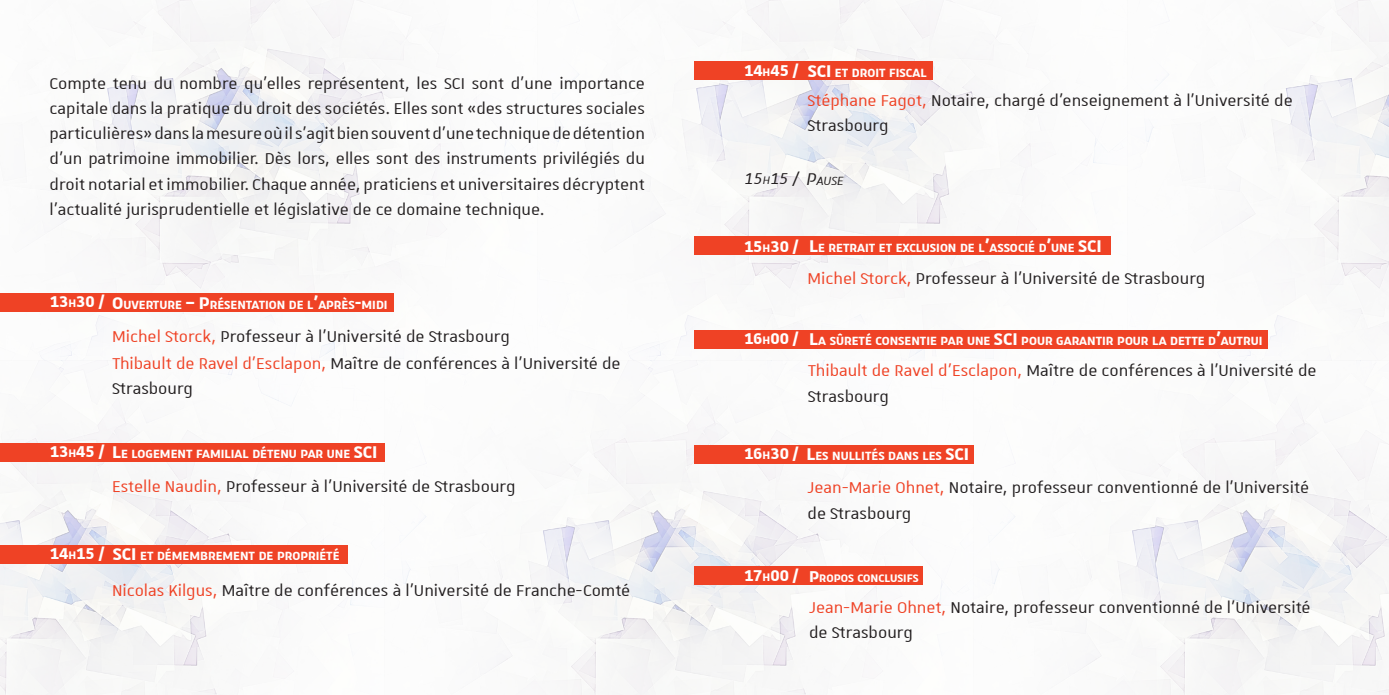
<style>
.page{position:relative;width:1389px;height:695px;background:#fff}
.page>*{position:absolute;margin:0;border:0;box-sizing:border-box;transform-origin:0 0}
.t1{font:21px/25.2px "Unistra A";color:#231f20}
.t2{font:700 21px "Unistra A";color:#fff}
.t3{font:italic 21px "Unistra A";color:#231f20}
.t4{font:700 15.92px "Unistra A";color:#fff}
.t5{font:italic 15.92px "Unistra A";color:#231f20}
.t6{font:700 14.7px "Unistra A";color:#fff}
.s1{font-size:14.7px}
.s2{font-size:22.75px}
.s3{color:#ef4225}
.s4{font-size:21px}
</style>
<div class="page">
<img style="left:0;top:0;width:1389px;height:694px">
<div style="left:0;top:443px;width:385px;height:18px;background:#ef4225"></div>
<div style="left:0;top:544px;width:347px;height:19px;background:#ef4225"></div>
<div style="left:694px;top:61px;width:239px;height:19px;background:#ef4225"></div>
<div style="left:694px;top:236px;width:417px;height:18px;background:#ef4225"></div>
<div style="left:694px;top:330px;width:574px;height:19px;background:#ef4225"></div>
<div style="left:694px;top:445px;width:280px;height:19px;background:#ef4225"></div>
<div style="left:694px;top:566px;width:229px;height:19px;background:#ef4225"></div>
<div style="left:0;top:293px;width:393px;height:19px;background:#ef4225"></div>
<p class="t1" style="left:50px;top:70px;width:597px;text-align:justify">Compte tenu du nombre qu’elles représentent, les SCI sont d’une importance capitale dans la pratique du droit des sociétés. Elles sont «des structures sociales particulières» dans la mesure où il s’agit bien souvent d’une technique de détention d’un patrimoine immobilier. Dès lors, elles sont des instruments privilégiés du droit notarial et immobilier. Chaque année, praticiens et universitaires décryptent l’actualité jurisprudentielle et législative de ce domaine technique.</p>
<p class="t2" style="left:50px;top:290px;width:57px">13<span class="s1">h</span>30 /</p>
<p class="t4" style="left:112px;top:295px;width:277px"><span class="s2">O</span>uverture <span class="s2">– P</span>résentation de l<span class="s2">’</span>après<span class="s2">-</span>midi</p>
<p class="t1" style="left:112px;top:323px;width:399px"><span class="s3">Michel Storck,</span> Professeur à l’Université de Strasbourg</p>
<p class="t2" style="left:744px;top:59px;width:57px">14<span class="s1">h</span>45 /</p>
<p class="t4" style="left:808px;top:64px;width:113px"><span class="s2">SCI</span> et droit fiscal</p>
<p class="t1" style="left:808px;top:87px;width:487px"><span class="s3">Stéphane Fagot,</span> Notaire, chargé d’enseignement à l’Université de<br>Strasbourg</p>
<p class="t5" style="left:806px;top:173px;width:39px"><span class="s2">P</span>ause</p>
<p class="t3" style="left:744px;top:168px;width:56px">15<span class="s1">h</span>15 /</p>
<p class="t2" style="left:744px;top:234px;width:57px">15<span class="s1">h</span>30 /</p>
<p class="t4" style="left:809px;top:238px;width:278px"><span class="s2">L</span>e retrait et exclusion de l<span class="s2">’</span>associé d<span class="s2">’</span>une <span class="s2">SCI</span></p>
<p class="t1" style="left:808px;top:265px;width:399px"><span class="s3">Michel Storck,</span> Professeur à l’Université de Strasbourg</p>
<p class="t2" style="left:744px;top:327px;width:57px">16<span class="s1">h</span>00 /</p>
<p class="t4" style="left:809px;top:331px;width:455px"><span class="s2">L</span>a sûreté consentie par une <span class="s2">SCI</span> pour garantir pour la dette d<span class="s2">’</span>autrui</p>
<p class="t1" style="left:112px;top:350px;width:510px"><span class="s3">Thibault de Ravel d’Esclapon,</span> Maître de conférences à l’Université de<br>Strasbourg</p>
<p class="t1" style="left:808px;top:357px;width:510px"><span class="s3">Thibault de Ravel d’Esclapon,</span> Maître de conférences à l’Université de<br>Strasbourg</p>
<p class="t2" style="left:50px;top:439px;width:57px">13<span class="s1">h</span>45 /</p>
<p class="t4" style="left:112px;top:445px;width:251px"><span class="s2">L</span>e logement familial détenu par une <span class="s2">SCI</span></p>
<p class="t1" style="left:112px;top:473px;width:405px"><span class="s3">Estelle Naudin,</span> Professeur à l’Université de Strasbourg</p>
<p class="t2" style="left:50px;top:541px;width:57px">14<span class="s1">h</span>15 /</p>
<p class="t4" style="left:113px;top:547px;width:228px"><span class="s2">SCI</span> et démembrement de propriété</p>
<p class="t1" style="left:112px;top:577px;width:520px"><span class="s3">Nicolas Kilgus,</span> Maître de conférences à l’Université de Franche-Comté</p>
<p class="t2" style="left:744px;top:442px;width:57px">16<span class="s1">h</span>30 /</p>
<p class="t4" style="left:806px;top:447px;width:148px"><span class="s2">L</span>es nullités dans les <span class="s2">SCI</span></p>
<p class="t1" style="left:808px;top:474px;width:503px"><span class="s3">Jean-Marie Ohnet,</span> Notaire, professeur conventionné de l’Université de Strasbourg</p>
<p class="t2" style="left:744px;top:563px;width:57px">17<span class="s1">h</span>00 /</p>
<p class="t6" style="left:809px;top:569px;width:111px"><span class="s4">P</span>ropos conclusifs</p>
<p class="t1" style="left:809px;top:594px;width:503px"><span class="s3">Jean-Marie Ohnet,</span> Notaire, professeur conventionné de l’Université de Strasbourg</p>
</div>
